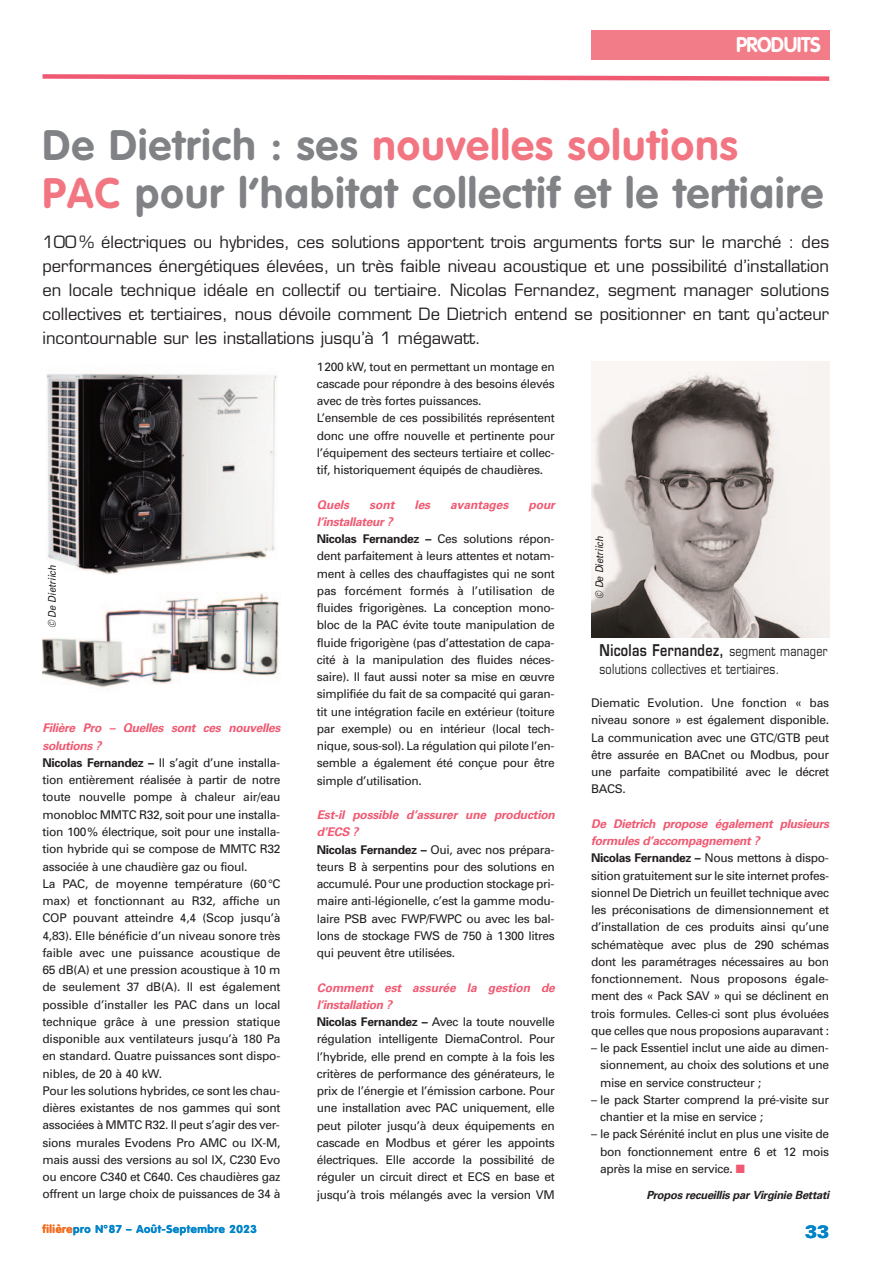
<style>
.page{position:relative;width:893px;height:1263px;background:#fff}
.page>*{position:absolute;margin:0;border:0;box-sizing:border-box;transform-origin:0 0}
.t1{font:700 42px/48px "VAG Rounded Std";letter-spacing:.03em;color:#808285}
.t2{font:700 21px "VAG Rounded Std";letter-spacing:-.03em;color:#fff;scale:.95 1}
.t3{font:900 18px "Univers";color:#0084ca}
.t4{font:16.5px/24px "Eurostile";color:#231f20;text-align:justify}
.t5{font:600 15.75px "Eurostile";letter-spacing:.03em;color:#231f20;scale:.8 1}
.t6{font:13.5px "Eurostile";letter-spacing:.03em;color:#231f20;scale:.8 1}
.t7{font:12px/17.2px "Univers";letter-spacing:-.03em;color:#231f20;text-align:justify}
.t8{font:12px/17.2px "Univers LT 65 Bd Obl";letter-spacing:-.03em;color:#f05972}
.t9{font:12px/17.2px "Univers LT 65 Bd Obl";letter-spacing:-.005em;color:#f05972}
.t10{font:11.25px "Univers LT 65 Bd Obl";letter-spacing:-.03em;color:#231f20}
.t11{font:700 11.25px "VAG Rounded Std";letter-spacing:.05em;color:#0084ca}
.t12{font:10.5px "Univers LT 55 Obl";color:#231f20;scale:.9 1}
.s1{color:#f27582}
.s2{font-weight:700}
.s3{font-weight:400;font-size:13.5px}
.s4{color:#f05972}
.s5{color:#f36e21}
</style>
<div class="page">
<img style="left:591px;top:362px;width:238px;height:276px">
<div style="left:591px;top:30px;width:238px;height:30px;background:#f27d88"></div>
<svg style="left:42px;top:74px;width:788px;height:7px"></svg>
<img style="left:46px;top:373px;width:231px;height:201px">
<img style="left:43px;top:593px;width:238px;height:95px">
<h2 class="t2" style="left:736px;top:36px;width:91px">PRODUITS</h2>
<h1 class="t1" style="left:43px;top:124px;width:782px">De Dietrich : ses <span class="s1">nouvelles solutions<br>PAC</span> pour l’habitat collectif et le tertiaire</h1>
<p class="t4" style="left:43px;top:231px;width:788px">100 % électriques ou hybrides, ces solutions apportent trois arguments forts sur le marché : des performances énergétiques élevées, un très faible niveau acoustique et une possibilité d’installation en locale technique idéale en collectif ou tertiaire. Nicolas Fernandez, segment manager solutions collectives et tertiaires, nous dévoile comment De Dietrich entend se positionner en tant qu’acteur incontournable sur les installations jusqu’à 1 mégawatt.</p>
<p class="t12" style="left:46px;top:628px;width:71px;rotate:-90deg">© De Dietriich</p>
<p class="t8" style="left:43px;top:720px;width:240px">Filière Pro – Quelles sont ces nouvelles solutions ?</p>
<p class="t7" style="left:43px;top:755px;width:240px;text-align:left"><span class="s2">Nicolas Fernandez –</span> Il s’agit d’une installa&shy;tion entièrement réalisée à partir de notre toute nouvelle pompe à chaleur air/eau monobloc MMTC R32, soit pour une installa&shy;tion 100% électrique, soit pour une installa&shy;tion hybride qui se compose de MMTC R32 associée à une chaudière gaz ou fioul.<br>La PAC, de moyenne température (60°C max) et fonctionnant au R32, affiche un COP pouvant atteindre 4,4 (Scop jusqu’à 4,83). Elle bénéficie d’un niveau sonore très faible avec une puissance acoustique de 65 dB(A) et une pression acoustique à 10 m de seulement 37 dB(A). Il est également possible d’installer les PAC dans un local technique grâce à une pression statique disponible aux ventilateurs jusqu’à 180 Pa en standard. Quatre puissances sont dispo&shy;nibles, de 20 à 40 kW.<br>Pour les solutions hybrides, ce sont les chau&shy;dières existantes de nos gammes qui sont associées à MMTC R32. Il peut s’agir des ver&shy;sions murales Evodens Pro AMC ou IX-M, mais aussi des versions au sol IX, C230 Evo ou encore C340 et C640. Ces chaudières gaz offrent un large choix de puissances de 34 à</p>
<p class="t7" style="left:317px;top:359px;width:240px;text-align:left">1200 kW, tout en permettant un montage en cascade pour répondre à des besoins élevés avec de très fortes puissances.<br>L’ensemble de ces possibilités représentent donc une offre nouvelle et pertinente pour l’équipement des secteurs tertiaire et collec&shy;tif, historiquement équipés de chaudières.</p>
<p class="t8" style="left:317px;top:496px;width:34px">Quels</p>
<p class="t8" style="left:369px;top:496px;width:27px">sont</p>
<p class="t8" style="left:414px;top:496px;width:17px">les</p>
<p class="t9" style="left:450px;top:496px;width:60px">avantages</p>
<p class="t8" style="left:528px;top:496px;width:28px">pour</p>
<p class="t8" style="left:317px;top:513px;width:78px">l’installateur ?</p>
<p class="t7" style="left:317px;top:531px;width:240px"><span class="s2">Nicolas Fernandez –</span> Ces solutions répon&shy;dent parfaitement à leurs attentes et notam&shy;ment à celles des chauffagistes qui ne sont pas forcément formés à l’utilisation de fluides frigorigènes. La conception mono&shy;bloc de la PAC évite toute manipulation de fluide frigorigène (pas d’attestation de capa&shy;cité à la manipulation des fluides néces&shy;saire). Il faut aussi noter sa mise en œuvre simplifiée du fait de sa compacité qui garan&shy;tit une intégration facile en extérieur (toiture par exemple) ou en intérieur (local tech&shy;nique, sous-sol). La régulation qui pilote l’en&shy;semble a également été conçue pour être simple d’utilisation.</p>
<p class="t8" style="left:317px;top:806px;width:240px">Est-il possible d’assurer une production d’ECS ?</p>
<p class="t7" style="left:317px;top:842px;width:240px"><span class="s2">Nicolas Fernandez –</span> Oui, avec nos prépara&shy;teurs B à serpentins pour des solutions en accumulé. Pour une production stockage pri&shy;maire anti-légionelle, c’est la gamme modu&shy;laire PSB avec FWP/FWPC ou avec les bal&shy;lons de stockage FWS de 750 à 1300 litres qui peuvent être utilisées.</p>
<p class="t9" style="left:317px;top:979px;width:240px">Comment est assurée la gestion de l’installation ?</p>
<p class="t7" style="left:317px;top:1014px;width:240px"><span class="s2">Nicolas Fernandez –</span> Avec la toute nouvelle régulation intelligente DiemaControl. Pour l’hybride, elle prend en compte à la fois les critères de performance des générateurs, le prix de l’énergie et l’émission carbone. Pour une installation avec PAC uniquement, elle peut piloter jusqu’à deux équipements en cascade en Modbus et gérer les appoints électriques. Elle accorde la possibilité de réguler un circuit direct et ECS en base et jusqu’à trois mélangés avec la version VM</p>
<p class="t12" style="left:593px;top:599px;width:71px;rotate:-90deg">© De Dietriich</p>
<h3 class="t5" style="left:600px;top:645px;width:286px">Nicolas Fernandez, <span class="s3">segment manager</span></h3>
<p class="t6" style="left:600px;top:663px;width:226px">solutions collectives et tertiaires.</p>
<p class="t7" style="left:591px;top:695px;width:240px">Diematic Evolution. Une fonction « bas niveau sonore » est également disponible.<br>La communication avec une GTC/GTB peut être assurée en BACnet ou Modbus, pour une parfaite compatibilité avec le décret BACS.</p>
<p class="t8" style="left:591px;top:815px;width:240px">De Dietrich propose également plusieurs formules d’accompagnement ?</p>
<p class="t7" style="left:591px;top:851px;width:240px"><span class="s2">Nicolas Fernandez –</span> Nous mettons à dispo&shy;sition gratuitement sur le site internet profes&shy;sionnel De Dietrich un feuillet technique avec les préconisations de dimensionnement et d’installation de ces produits ainsi qu’une schématèque avec plus de 290 schémas dont les paramétrages nécessaires au bon fonctionnement. Nous proposons égale&shy;ment des « Pack SAV » qui se déclinent en trois formules. Celles-ci sont plus évoluées que celles que nous proposions auparavant :</p>
<p class="t7" style="left:600px;top:1040px;width:231px;text-indent:-9px">– le pack Essentiel inclut une aide au dimen&shy;sionnement, au choix des solutions et une mise en service constructeur ;</p>
<p class="t7" style="left:600px;top:1092px;width:231px;text-indent:-9px">– le pack Starter comprend la pré-visite sur chantier et la mise en service ;</p>
<p class="t7" style="left:600px;top:1127px;width:231px;text-indent:-9px">– le pack Sérénité inclut en plus une visite de bon fonctionnement entre 6 et 12 mois après la mise en service. <span class="s4">■</span></p>
<p class="t10" style="left:646px;top:1189px;width:184px">Propos recueillis par Virginie Bettati</p>
<p class="t11" style="left:43px;top:1225px;width:216px"><span class="s5">filière</span>pro N°87 – Août-Septembre 2023</p>
<h3 class="t3" style="left:805px;top:1225px;width:26px">33</h3>
</div>
